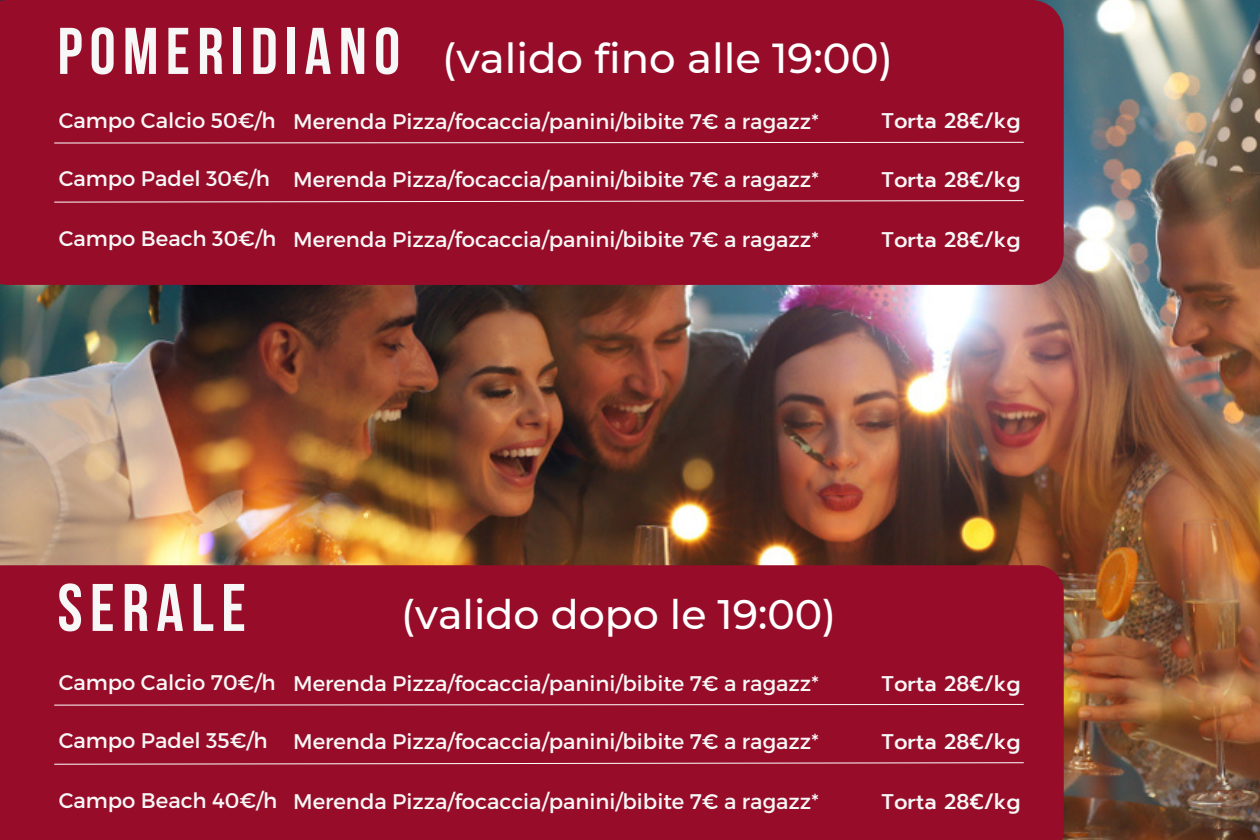
<style>
.page{position:relative;width:1260px;height:840px;background:#fff}
.page>*{position:absolute;margin:0;border:0;box-sizing:border-box;transform-origin:0 0}
.t1{font:67.11px "Bebas Neue Cyrillic";letter-spacing:.11em;color:#f7f7f7}
.t2{font:65.89px "Bebas Neue Cyrillic";letter-spacing:.11em;color:#f7f7f7}
.t3{font:500 41.82px "Montserrat";color:#fff}
.t4{font:500 41.12px "Montserrat";color:#fff}
.t5{font:21.18px "Montserrat";color:#f7f7f7}
.t6{font:500 21.18px "Prompt";color:#f7f7f7}
</style>
<div class="page">
<img style="left:0;top:0;width:1260px;height:840px">
<div style="left:0;top:0;width:1064px;height:285px;background:#970d29"></div>
<div style="left:0;top:565px;width:1064px;height:275px;background:#970d29"></div>
<svg style="left:53px;top:141px;width:972px;height:3px;background:#b95d70"></svg>
<svg style="left:53px;top:200px;width:972px;height:3px;background:#b95d70"></svg>
<svg style="left:53px;top:703px;width:972px;height:3px;background:#b95d70"></svg>
<svg style="left:53px;top:762px;width:972px;height:3px;background:#b95d70"></svg>
<h2 class="t2" style="left:58px;top:25px;width:344px">POMERIDIANO</h2>
<h3 class="t3" style="left:442px;top:33px;width:452px">(valido fino alle 19:00)</h3>
<p class="t5" style="left:59px;top:106px;width:218px">Campo Calcio 50€/h</p>
<p class="t5" style="left:59px;top:165px;width:213px">Campo Padel 30€/h</p>
<p class="t5" style="left:59px;top:225px;width:219px">Campo Beach 30€/h</p>
<p class="t5" style="left:293px;top:107px;width:527px">Merenda Pizza/focaccia/panini/bibite 7€ a ragazz*</p>
<p class="t5" style="left:293px;top:166px;width:527px">Merenda Pizza/focaccia/panini/bibite 7€ a ragazz*</p>
<p class="t5" style="left:293px;top:226px;width:527px">Merenda Pizza/focaccia/panini/bibite 7€ a ragazz*</p>
<p class="t6" style="left:882px;top:105px;width:141px">Torta 28€/kg</p>
<p class="t6" style="left:882px;top:164px;width:141px">Torta 28€/kg</p>
<p class="t6" style="left:882px;top:224px;width:141px">Torta 28€/kg</p>
<h1 class="t1" style="left:58px;top:581px;width:190px">SERALE</h1>
<p class="t5" style="left:59px;top:668px;width:218px">Campo Calcio 70€/h</p>
<p class="t5" style="left:59px;top:727px;width:210px">Campo Padel 35€/h</p>
<p class="t5" style="left:59px;top:787px;width:220px">Campo Beach 40€/h</p>
<h3 class="t4" style="left:401px;top:589px;width:436px">(valido dopo le 19:00)</h3>
<p class="t5" style="left:293px;top:669px;width:527px">Merenda Pizza/focaccia/panini/bibite 7€ a ragazz*</p>
<p class="t5" style="left:293px;top:728px;width:527px">Merenda Pizza/focaccia/panini/bibite 7€ a ragazz*</p>
<p class="t5" style="left:293px;top:788px;width:527px">Merenda Pizza/focaccia/panini/bibite 7€ a ragazz*</p>
<p class="t6" style="left:882px;top:667px;width:141px">Torta 28€/kg</p>
<p class="t6" style="left:882px;top:726px;width:141px">Torta 28€/kg</p>
<p class="t6" style="left:882px;top:786px;width:141px">Torta 28€/kg</p>
</div>
